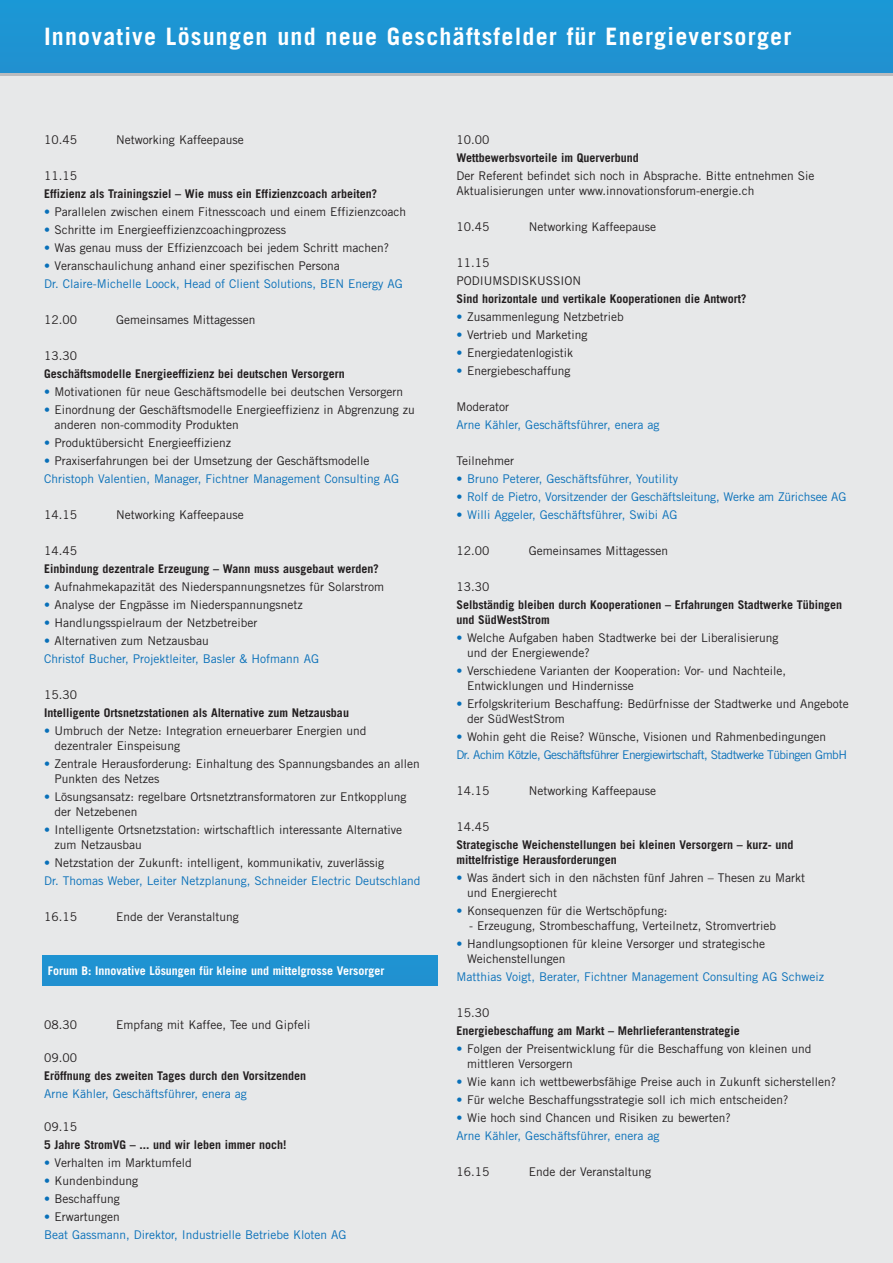
<style>
.page{position:relative;width:893px;height:1263px;background:#fff}
.page>*{position:absolute;margin:0;border:0;box-sizing:border-box;transform-origin:0 0}
.t1{font:700 24px "Trade Gothic";letter-spacing:.05em;color:#fff}
.t2{font:12px/15px "Trade Gothic";color:#231f20}
.t3{font:12px/18px "Trade Gothic";color:#0970b9}
.t4{font:700 12px/15px "Trade Gothic";color:#231f20}
.t5{font:12px/18px "Trade Gothic";letter-spacing:-.045em;color:#0970b9}
.t6{font:700 12px "Trade Gothic";color:#fff}
.s1{color:#0970b9}
.s2{color:#231f20}
</style>
<div class="page">
<div style="left:0;top:52px;width:893px;height:1211px;background:#e7e8e9"></div>
<div style="left:43px;top:956px;width:395px;height:29px;background:#2092d1"></div>
<svg style="left:0;top:72px;width:893px;height:4px;background:#94b0c2"></svg>
<div style="left:0;top:0;width:893px;height:72px;background:#1e94d2"></div>
<h1 class="t1" style="left:44px;top:22px;width:749px">Innovative Lösungen und neue Geschäftsfelder für Energieversorger</h1>
<p class="t2" style="left:44px;top:132px;width:34px">10.45</p>
<p class="t2" style="left:116px;top:132px;width:129px">Networking Kaffeepause</p>
<p class="t2" style="left:44px;top:168px;width:34px">11.15</p>
<p class="t4" style="left:44px;top:186px;width:335px">Effizienz als Trainingsziel – Wie muss ein Effizienzcoach arbeiten?</p>
<p class="t2" style="left:44px;top:204px;width:364px"><span class="s1">•</span> Parallelen zwischen einem Fitnesscoach und einem Effizienzcoach</p>
<p class="t2" style="left:44px;top:222px;width:243px"><span class="s1">•</span> Schritte im Energieeffizienzcoachingprozess</p>
<p class="t2" style="left:44px;top:240px;width:347px"><span class="s1">•</span> Was genau muss der Effizienzcoach bei jedem Schritt machen?</p>
<p class="t3" style="left:44px;top:257px;width:360px">• <span class="s2">Veranschaulichung anhand einer spezifischen Persona<br></span>Dr. Claire-Michelle Loock, Head of Client Solutions, BEN Energy AG</p>
<p class="t2" style="left:44px;top:312px;width:34px">12.00</p>
<p class="t2" style="left:116px;top:312px;width:141px">Gemeinsames Mittagessen</p>
<p class="t2" style="left:44px;top:348px;width:34px">13.30</p>
<p class="t4" style="left:44px;top:366px;width:302px">Geschäftsmodelle Energieeffizienz bei deutschen Versorgern</p>
<p class="t2" style="left:44px;top:384px;width:361px"><span class="s1">•</span> Motivationen für neue Geschäftsmodelle bei deutschen Versorgern</p>
<p class="t2" style="left:55px;top:402px;width:362px;text-indent:-11px"><span class="s1">•</span> Einordnung der Geschäftsmodelle Energieeffizienz in Abgrenzung zu anderen non-commodity Produkten</p>
<p class="t2" style="left:44px;top:435px;width:189px"><span class="s1">•</span> Produktübersicht Energieeffizienz</p>
<p class="t3" style="left:44px;top:452px;width:357px">• <span class="s2">Praxiserfahrungen bei der Umsetzung der Geschäftsmodelle<br></span>Christoph Valentien, Manager, Fichtner Management Consulting AG</p>
<p class="t2" style="left:44px;top:507px;width:34px">14.15</p>
<p class="t2" style="left:116px;top:507px;width:129px">Networking Kaffeepause</p>
<p class="t2" style="left:44px;top:543px;width:34px">14.45</p>
<p class="t4" style="left:44px;top:561px;width:336px">Einbindung dezentrale Erzeugung – Wann muss ausgebaut werden?</p>
<p class="t2" style="left:44px;top:579px;width:341px"><span class="s1">•</span> Aufnahmekapazität des Niederspannungsnetzes für Solarstrom</p>
<p class="t2" style="left:44px;top:597px;width:260px"><span class="s1">•</span> Analyse der Engpässe im Niederspannungsnetz</p>
<p class="t2" style="left:44px;top:615px;width:215px"><span class="s1">•</span> Handlungsspielraum der Netzbetreiber</p>
<p class="t3" style="left:44px;top:632px;width:276px">• <span class="s2">Alternativen zum Netzausbau<br></span>Christof Bucher, Projektleiter, Basler &amp; Hofmann AG</p>
<p class="t2" style="left:44px;top:687px;width:34px">15.30</p>
<p class="t4" style="left:44px;top:705px;width:306px">Intelligente Ortsnetzstationen als Alternative zum Netzausbau</p>
<p class="t2" style="left:55px;top:723px;width:313px;text-indent:-11px"><span class="s1">•</span> Umbruch der Netze: Integration erneuerbarer Energien und dezentraler Einspeisung</p>
<p class="t2" style="left:55px;top:756px;width:367px;text-indent:-11px"><span class="s1">•</span> Zentrale Herausforderung: Einhaltung des Spannungsbandes an allen<br>Punkten des Netzes</p>
<p class="t2" style="left:55px;top:789px;width:353px;text-indent:-11px"><span class="s1">•</span> Lösungsansatz: regelbare Ortsnetztransformatoren zur Entkopplung der Netzebenen</p>
<p class="t2" style="left:55px;top:822px;width:349px;text-indent:-11px"><span class="s1">•</span> Intelligente Ortsnetzstation: wirtschaftlich interessante Alternative zum Netzausbau</p>
<p class="t3" style="left:44px;top:854px;width:378px">• <span class="s2">Netzstation der Zukunft: intelligent, kommunikativ, zuverlässig<br></span>Dr. Thomas Weber, Leiter Netzplanung, Schneider Electric Deutschland</p>
<p class="t2" style="left:44px;top:909px;width:34px">16.15</p>
<p class="t2" style="left:116px;top:909px;width:124px">Ende der Veranstaltung</p>
<p class="t6" style="left:48px;top:963px;width:338px">Forum B: Innovative Lösungen für kleine und mittelgrosse Versorger</p>
<p class="t2" style="left:44px;top:1017px;width:34px">08.30</p>
<p class="t2" style="left:116px;top:1017px;width:196px">Empfang mit Kaffee, Tee und Gipfeli</p>
<p class="t2" style="left:44px;top:1050px;width:34px">09.00</p>
<p class="t4" style="left:44px;top:1068px;width:264px">Eröffnung des zweiten Tages durch den Vorsitzenden</p>
<p class="t3" style="left:44px;top:1085px;width:204px">Arne Kähler, Geschäftsführer, enera ag</p>
<p class="t2" style="left:44px;top:1119px;width:34px">09.15</p>
<p class="t4" style="left:44px;top:1137px;width:244px">5 Jahre StromVG – ... und wir leben immer noch!</p>
<p class="t2" style="left:44px;top:1155px;width:149px"><span class="s1">•</span> Verhalten im Marktumfeld</p>
<p class="t2" style="left:44px;top:1173px;width:96px"><span class="s1">•</span> Kundenbindung</p>
<p class="t2" style="left:44px;top:1191px;width:77px"><span class="s1">•</span> Beschaffung</p>
<p class="t3" style="left:44px;top:1208px;width:304px">• <span class="s2">Erwartungen<br></span>Beat Gassmann, Direktor, Industrielle Betriebe Kloten AG</p>
<p class="t2" style="left:456px;top:132px;width:34px">10.00</p>
<p class="t4" style="left:456px;top:150px;width:184px">Wettbewerbsvorteile im Querverbund</p>
<p class="t2" style="left:456px;top:168px;width:359px">Der Referent befindet sich noch in Absprache. Bitte entnehmen Sie<br>Aktualisierungen unter www.innovationsforum-energie.ch</p>
<p class="t2" style="left:456px;top:219px;width:34px">10.45</p>
<p class="t2" style="left:529px;top:219px;width:129px">Networking Kaffeepause</p>
<p class="t2" style="left:456px;top:254px;width:126px;line-height:18px">11.15<br>PODIUMSDISKUSSION</p>
<p class="t4" style="left:456px;top:291px;width:291px">Sind horizontale und vertikale Kooperationen die Antwort?</p>
<p class="t2" style="left:456px;top:309px;width:169px"><span class="s1">•</span> Zusammenlegung Netzbetrieb</p>
<p class="t2" style="left:456px;top:327px;width:133px"><span class="s1">•</span> Vertrieb und Marketing</p>
<p class="t2" style="left:456px;top:345px;width:118px"><span class="s1">•</span> Energiedatenlogistik</p>
<p class="t2" style="left:456px;top:363px;width:115px"><span class="s1">•</span> Energiebeschaffung</p>
<p class="t2" style="left:456px;top:399px;width:54px">Moderator</p>
<p class="t3" style="left:456px;top:416px;width:204px">Arne Kähler, Geschäftsführer, enera ag</p>
<p class="t2" style="left:456px;top:453px;width:59px">Teilnehmer</p>
<p class="t3" style="left:456px;top:470px;width:223px">• Bruno Peterer, Geschäftsführer, Youtility</p>
<p class="t3" style="left:456px;top:488px;width:391px">• Rolf de Pietro, Vorsitzender der Geschäftsleitung, Werke am Zürichsee AG</p>
<p class="t3" style="left:456px;top:506px;width:222px">• Willi Aggeler, Geschäftsführer, Swibi AG</p>
<p class="t2" style="left:456px;top:543px;width:34px">12.00</p>
<p class="t2" style="left:529px;top:543px;width:141px">Gemeinsames Mittagessen</p>
<p class="t2" style="left:456px;top:579px;width:34px">13.30</p>
<p class="t4" style="left:456px;top:597px;width:387px">Selbständig bleiben durch Kooperationen – Erfahrungen Stadtwerke Tübingen und SüdWestStrom</p>
<p class="t2" style="left:467px;top:630px;width:313px;text-indent:-11px"><span class="s1">•</span> Welche Aufgaben haben Stadtwerke bei der Liberalisierung und der Energiewende?</p>
<p class="t2" style="left:467px;top:663px;width:320px;text-indent:-11px"><span class="s1">•</span> Verschiedene Varianten der Kooperation: Vor- und Nachteile,<br>Entwicklungen und Hindernisse</p>
<p class="t2" style="left:467px;top:696px;width:383px;text-indent:-11px"><span class="s1">•</span> Erfolgskriterium Beschaffung: Bedürfnisse der Stadtwerke und Angebote der SüdWestStrom</p>
<p class="t5" style="left:456px;top:728px;width:392px">• <span class="s2">Wohin geht die Reise? Wünsche, Visionen und Rahmenbedingungen<br></span>Dr. Achim Kötzle, Geschäftsführer Energiewirtschaft, Stadtwerke Tübingen GmbH</p>
<p class="t2" style="left:456px;top:783px;width:34px">14.15</p>
<p class="t2" style="left:529px;top:783px;width:129px">Networking Kaffeepause</p>
<p class="t2" style="left:456px;top:819px;width:34px">14.45</p>
<p class="t4" style="left:456px;top:837px;width:338px">Strategische Weichenstellungen bei kleinen Versorgern – kurz- und mittelfristige Herausforderungen</p>
<p class="t2" style="left:467px;top:870px;width:340px;text-indent:-11px"><span class="s1">•</span> Was ändert sich in den nächsten fünf Jahren – Thesen zu Markt und Energierecht</p>
<p class="t2" style="left:456px;top:903px;width:212px"><span class="s1">•</span> Konsequenzen für die Wertschöpfung:</p>
<p class="t2" style="left:469px;top:918px;width:308px">- Erzeugung, Strombeschaffung, Verteilnetz, Stromvertrieb</p>
<p class="t2" style="left:467px;top:936px;width:299px;text-indent:-11px"><span class="s1">•</span> Handlungsoptionen für kleine Versorger und strategische<br>Weichenstellungen</p>
<p class="t3" style="left:456px;top:968px;width:369px">Matthias Voigt, Berater, Fichtner Management Consulting AG Schweiz</p>
<p class="t2" style="left:456px;top:1005px;width:34px">15.30</p>
<p class="t4" style="left:456px;top:1023px;width:285px">Energiebeschaffung am Markt – Mehrlieferantenstrategie</p>
<p class="t2" style="left:467px;top:1041px;width:346px;text-indent:-11px"><span class="s1">•</span> Folgen der Preisentwicklung für die Beschaffung von kleinen und mittleren Versorgern</p>
<p class="t2" style="left:456px;top:1074px;width:381px"><span class="s1">•</span> Wie kann ich wettbewerbsfähige Preise auch in Zukunft sicherstellen?</p>
<p class="t2" style="left:456px;top:1092px;width:334px"><span class="s1">•</span> Für welche Beschaffungsstrategie soll ich mich entscheiden?</p>
<p class="t2" style="left:456px;top:1109px;width:276px;line-height:18px"><span class="s1">•</span> Wie hoch sind Chancen und Risiken zu bewerten?<br><span class="s1">Arne Kähler, Geschäftsführer, enera ag</span></p>
<p class="t2" style="left:456px;top:1164px;width:34px">16.15</p>
<p class="t2" style="left:529px;top:1164px;width:124px">Ende der Veranstaltung</p>
</div>
